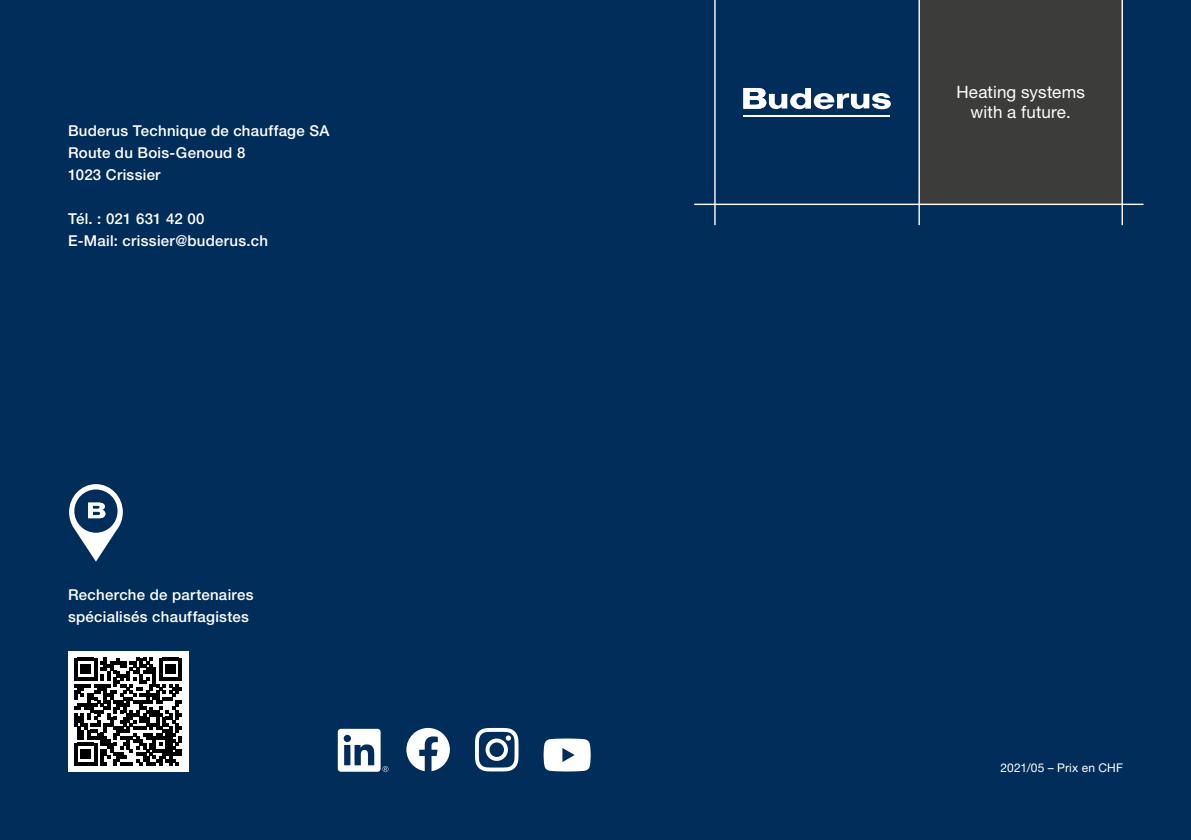
<style>
.page{position:relative;width:1191px;height:840px;background:#fff}
.page>*{position:absolute;margin:0;border:0;box-sizing:border-box;transform-origin:0 0}
.t1{font:17px/20.4px "Helvetica Neue LT Pro";letter-spacing:.01em;color:#fff;text-align:center}
.t2{font:500 15px/22px "Helvetica Neue LT Pro";letter-spacing:.02em;color:#fff}
.t3{font:12px "Helvetica Neue LT Pro";letter-spacing:.01em;color:#fff}
</style>
<div class="page">
<div style="left:0;top:0;width:1191px;height:839px;background:#002d5a"></div>
<div style="left:68px;top:651px;width:120px;height:120px;background:#fff"></div>
<svg style="left:74px;top:657px;width:108px;height:108px"></svg>
<svg style="left:406px;top:727px;width:44px;height:43px"></svg>
<svg style="left:475px;top:727px;width:43px;height:44px"></svg>
<svg style="left:338px;top:728px;width:50px;height:43px"></svg>
<svg style="left:543px;top:738px;width:47px;height:33px;background:#dee4ea"></svg>
<svg style="left:69px;top:484px;width:54px;height:77px"></svg>
<hr style="left:743px;top:115px;width:147px;height:1px;background:#fff">
<svg style="left:743px;top:88px;width:148px;height:21px"></svg>
<div style="left:919px;top:0;width:203px;height:204px;background:#3c3c3b"></div>
<hr style="left:714px;top:0;width:1px;height:225px;background:#fff">
<hr style="left:918px;top:0;width:2px;height:225px;background:#fff">
<hr style="left:1121px;top:0;width:2px;height:225px;background:#fff">
<hr style="left:694px;top:203px;width:449px;height:2px;background:#fff">
<p class="t2" style="left:68px;top:119px;width:263px">Buderus Technique de chauffage SA<br>Route du Bois-Genoud 8<br>1023 Crissier</p>
<p class="t2" style="left:68px;top:207px;width:201px">Tél. : 021 631 42 00<br>E-Mail: crissier@buderus.ch</p>
<p class="t2" style="left:68px;top:583px;width:187px">Recherche de partenaires spécialisés chauffagistes</p>
<p class="t1" style="left:956px;top:81px;width:130px">Heating systems with a future.</p>
<p class="t3" style="left:1000px;top:759px;width:124px">2021/05 – Prix en CHF</p>
</div>
